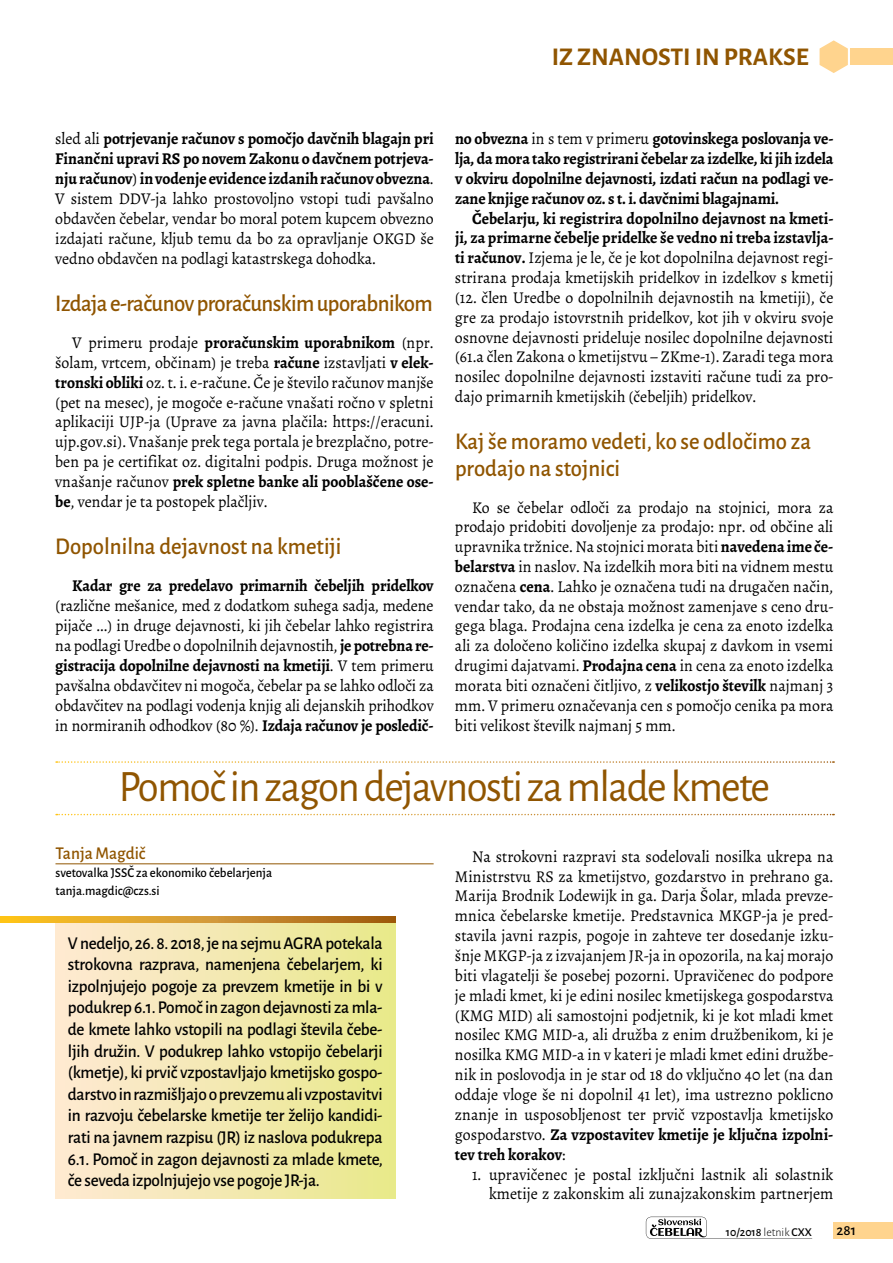
<style>
.page{position:relative;width:893px;height:1263px;background:#fff}
.page>*{position:absolute;margin:0;border:0;box-sizing:border-box;transform-origin:0 0}
.t1{font:45px "Alegreya Sans";letter-spacing:-.035em;color:#905501;scale:.95 1}
.t2{font:700 25.5px "Alegreya Sans";color:#905501}
.t3{font:500 24px/27px "Alegreya Sans";color:#905501;scale:.95 1}
.t4{font:500 24px "Alegreya Sans";letter-spacing:-.025em;color:#905501;scale:.95 1}
.t5{font:500 18px/21.6px "Alegreya Sans";letter-spacing:-.015em;color:#000;text-align:justify;scale:.96 1}
.t6{font:500 18px "Alegreya Sans";color:#905501;scale:.96 1}
.t7{font:16.5px/19.8px "Alegreya";color:#000;text-align:justify;scale:.96 1}
.t8{font:700 16.5px/19.8px "Alegreya";letter-spacing:-.01em;color:#000;text-align:justify;scale:.96 1}
.t9{font:500 15px "Alegreya Sans";color:#000}
.t10{font:500 13.5px/18px "Alegreya Sans";color:#000;scale:.96 1}
.t11{font:500 12px "Alegreya Sans";color:#000}
.s1{font-weight:700}
.s2{font-weight:400}
.s3{font-weight:300}
</style>
<div class="page">
<svg style="left:646px;top:1217px;width:166px;height:22px"></svg>
<div style="left:833px;top:1222px;width:60px;height:17px;background:#ffd48e"></div>
<div style="left:850px;top:49px;width:43px;height:16px;background:#ffd48e"></div>
<svg style="left:819px;top:40px;width:29px;height:33px"></svg>
<div style="left:55px;top:921px;width:340px;height:278px;background:linear-gradient(to right,#ffe9d4,#e8e98c)"></div>
<svg style="left:56px;top:761px;width:778px;height:2px"></svg>
<svg style="left:56px;top:814px;width:778px;height:1px"></svg>
<svg style="left:0;top:916px;width:395px;height:6px;background:#d19527"></svg>
<hr style="left:55px;top:863px;width:379px;height:1px;background:#905501">
<h2 class="t2" style="left:552px;top:38px;width:259px">IZ ZNANOSTI IN PRAKSE</h2>
<p class="t7" style="left:55px;top:129px;width:396px">sled ali <span class="s1">potrjevanje računov s pomočjo davčnih blagajn pri Finančni upravi RS po novem Zakonu o davčnem potrjeva&shy;nju računov</span>) <span class="s1">in vodenje evidence izdanih računov obvezna</span>.<br>V sistem DDV-ja lahko prostovoljno vstopi tudi pavšalno obdavčen čebelar, vendar bo moral potem kupcem obvezno izdajati račune, kljub temu da bo za opravljanje OKGD še vedno obdavčen na podlagi katastrskega dohodka.</p>
<h3 class="t4" style="left:55px;top:286px;width:399px">Izdaja e-računov proračunskim uporabnikom</h3>
<p class="t7" style="left:55px;top:332px;width:396px;text-indent:17px">V primeru prodaje <span class="s1">proračunskim uporabnikom</span> (npr. šolam, vrtcem, občinam) je treba <span class="s1">račune</span> izstavljati <span class="s1">v elek&shy;tronski obliki</span> oz. t. i. e-račune. Če je število računov manjše (pet na mesec), je mogoče e-račune vnašati ročno v spletni aplikaciji UJP-ja (Uprave za javna plačila: https://eracuni. ujp.gov.si). Vnašanje prek tega portala je brezplačno, potre&shy;ben pa je certifikat oz. digitalni podpis. Druga možnost je vnašanje računov <span class="s1">prek spletne banke ali pooblaščene ose&shy;be</span>, vendar je ta postopek plačljiv.</p>
<h3 class="t3" style="left:55px;top:531px;width:303px">Dopolnilna dejavnost na kmetiji</h3>
<p class="t8" style="left:72px;top:576px;width:378px">Kadar gre za predelavo primarnih čebeljih pridelkov</p>
<p class="t7" style="left:55px;top:596px;width:396px">(različne mešanice, med z dodatkom suhega sadja, medene pijače ...) in druge dejavnosti, ki jih čebelar lahko registrira na podlagi Uredbe o dopolnilnih dejavnostih, <span class="s1">je potrebna re&shy;gistracija dopolnilne dejavnosti na kmetiji</span>. V tem primeru pavšalna obdavčitev ni mogoča, čebelar pa se lahko odloči za obdavčitev na podlagi vodenja knjig ali dejanskih prihodkov in normiranih odhodkov (80 %). <span class="s1">Izdaja računov je posledič-</span></p>
<p class="t8" style="left:455px;top:129px;width:396px">no obvezna <span class="s2">in s tem v primeru</span> gotovinskega poslovanja ve&shy;lja, da mora tako registrirani čebelar za izdelke, ki jih izdela v okviru dopolnilne dejavnosti, izdati račun na podlagi ve&shy;zane knjige računov oz. s t. i. davčnimi blagajnami.</p>
<p class="t7" style="left:455px;top:208px;width:396px;text-indent:17px"><span class="s1">Čebelarju, ki registrira dopolnilno dejavnost na kmeti&shy;ji, za primarne čebelje pridelke še vedno ni treba izstavlja&shy;ti računov.</span> Izjema je le, če je kot dopolnilna dejavnost regi&shy;strirana prodaja kmetijskih pridelkov in izdelkov s kmetij (12. člen Uredbe o dopolnilnih dejavnostih na kmetiji), če gre za prodajo istovrstnih pridelkov, kot jih v okviru svoje osnovne dejavnosti prideluje nosilec dopolnilne dejavnosti (61.a člen Zakona o kmetijstvu – ZKme-1). Zaradi tega mora nosilec dopolnilne dejavnosti izstaviti račune tudi za pro&shy;dajo primarnih kmetijskih (čebeljih) pridelkov.</p>
<h3 class="t3" style="left:455px;top:426px;width:376px">Kaj še moramo vedeti, ko se odločimo za prodajo na stojnici</h3>
<p class="t7" style="left:455px;top:497px;width:396px;text-indent:17px">Ko se čebelar odloči za prodajo na stojnici, mora za prodajo pridobiti dovoljenje za prodajo: npr. od občine ali upravnika tržnice. Na stojnici morata biti <span class="s1">navedena ime če&shy;belarstva</span> in naslov. Na izdelkih mora biti na vidnem mestu označena <span class="s1">cena</span>. Lahko je označena tudi na drugačen način, vendar tako, da ne obstaja možnost zamenjave s ceno dru&shy;gega blaga. Prodajna cena izdelka je cena za enoto izdelka ali za določeno količino izdelka skupaj z davkom in vsemi drugimi dajatvami. <span class="s1">Prodajna cena</span> in cena za enoto izdelka morata biti označeni čitljivo, z <span class="s1">velikostjo številk</span> najmanj 3 mm. V primeru označevanja cen s pomočjo cenika pa mora biti velikost številk najmanj 5 mm.</p>
<h1 class="t1" style="left:119px;top:756px;width:687px">Pomoč in zagon dejavnosti za mlade kmete</h1>
<p class="t6" style="left:55px;top:841px;width:95px">Tanja Magdič</p>
<p class="t10" style="left:55px;top:863px;width:227px">svetovalka JSSČ za ekonomiko čebelarjenja tanja.magdic@czs.si</p>
<p class="t7" style="left:455px;top:846px;width:396px;text-indent:17px">Na strokovni razpravi sta sodelovali nosilka ukrepa na Ministrstvu RS za kmetijstvo, gozdarstvo in prehrano ga.<br>Marija Brodnik Lodewijk in ga. Darja Šolar, mlada prevze&shy;mnica čebelarske kmetije. Predstavnica MKGP-ja je pred&shy;stavila javni razpis, pogoje in zahteve ter dosedanje izku&shy;šnje MKGP-ja z izvajanjem JR-ja in opozorila, na kaj morajo biti vlagatelji še posebej pozorni. Upravičenec do podpore je mladi kmet, ki je edini nosilec kmetijskega gospodarstva (KMG MID) ali samostojni podjetnik, ki je kot mladi kmet nosilec KMG MID-a, ali družba z enim družbenikom, ki je nosilka KMG MID-a in v kateri je mladi kmet edini družbe&shy;nik in poslovodja in je star od 18 do vključno 40 let (na dan oddaje vloge še ni dopolnil 41 let), ima ustrezno poklicno znanje in usposobljenost ter prvič vzpostavlja kmetijsko gospodarstvo. <span class="s1">Za vzpostavitev kmetije je ključna izpolni&shy;tev treh korakov</span>:</p>
<p class="t7" style="left:472px;top:1164px;width:378px;text-align:right">1. upravičenec je postal izključni lastnik ali solastnik kmetije z zakonskim ali zunajzakonskim partnerjem</p>
<p class="t5" style="left:68px;top:931px;width:330px">V nedeljo, 26. 8. 2018, je na sejmu AGRA potekala strokovna razprava, namenjena čebelarjem, ki izpolnjujejo pogoje za prevzem kmetije in bi v podukrep 6.1. Pomoč in zagon dejavnosti za mla&shy;de kmete lahko vstopili na podlagi števila čebe&shy;ljih družin. V podukrep lahko vstopijo čebelarji (kmetje), ki prvič vzpostavljajo kmetijsko gospo&shy;darstvo in razmišljajo o prevzemu ali vzpostavitvi in razvoju čebelarske kmetije ter želijo kandidi&shy;rati na javnem razpisu (JR) iz naslova podukrepa 6.1. Pomoč in zagon dejavnosti za mlade kmete, če seveda izpolnjujejo vse pogoje JR-ja.</p>
<p class="t11" style="left:726px;top:1223px;width:88px">10/2018 <span class="s3">letnik</span> CXX</p>
<p class="t9" style="left:837px;top:1220px;width:21px">281</p>
</div>
